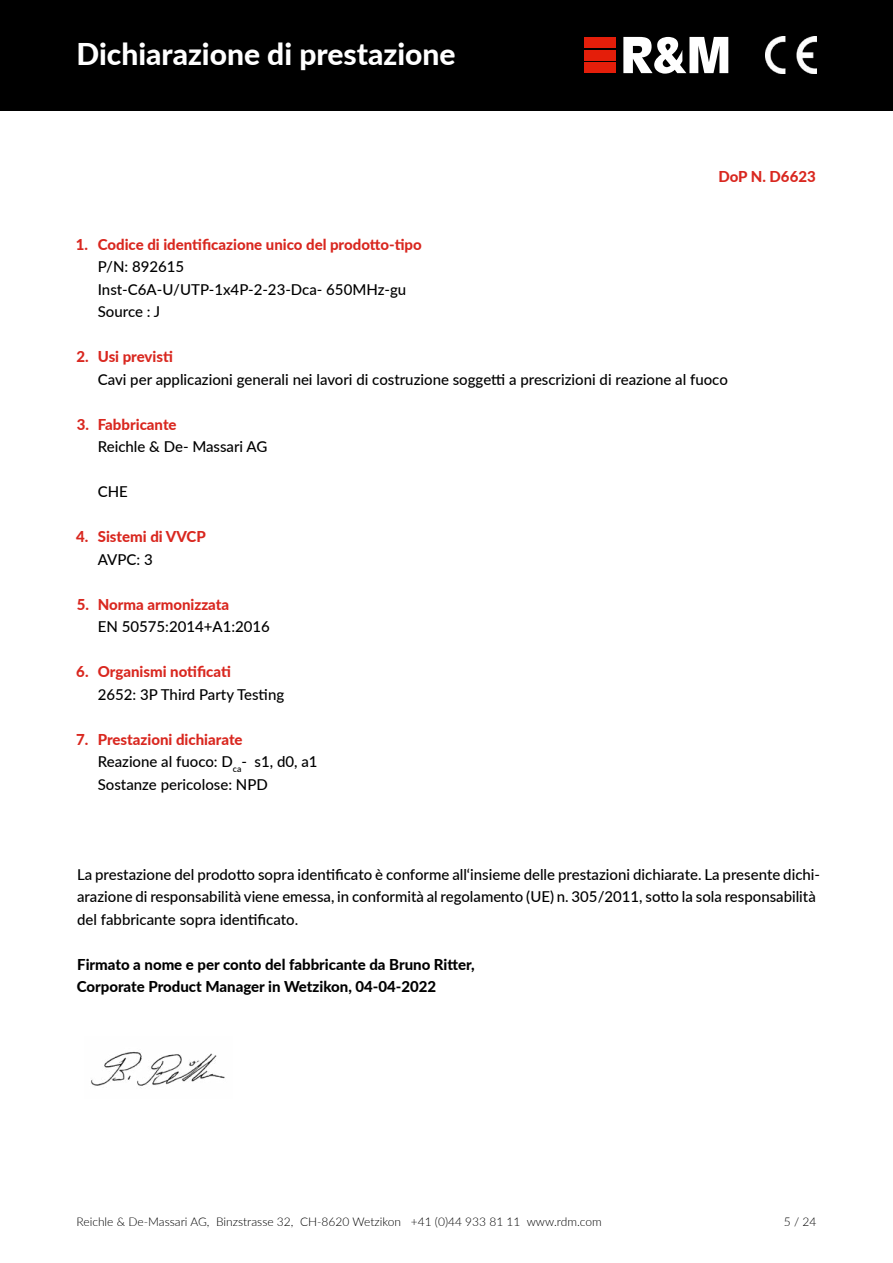
<style>
.page{position:relative;width:893px;height:1263px;background:#fff}
.page>*{position:absolute;margin:0;border:0;box-sizing:border-box;transform-origin:0 0}
.t1{font:800 30px "Lato";color:#fff}
.t2{font:500 15px/22.5px "Lato";color:#000}
.t3{font:800 15px "Lato";color:#d9271f}
.t4{font:800 15px/22.5px "Lato";color:#000}
.t5{font:300 12px "Lato";color:#000}
.s1{font-weight:800;color:#d9271f}
</style>
<div class="page">
<div style="left:0;top:0;width:893px;height:111px;background:#000"></div>
<img style="left:91px;top:1052px;width:134px;height:36px">
<img style="left:765px;top:37px;width:51px;height:37px">
<div style="left:585px;top:50px;width:31px;height:10px;background:#e41e0a"></div>
<div style="left:585px;top:37px;width:31px;height:10px;background:#e41e0a"></div>
<div style="left:585px;top:63px;width:31px;height:10px;background:#e41e0a"></div>
<svg style="left:623px;top:37px;width:105px;height:37px"></svg>
<h1 class="t1" style="left:77px;top:32px;width:380px">Dichiarazione di prestazione</h1>
<p class="t3" style="left:718px;top:166px;width:99px">DoP N. D6623</p>
<p class="t3" style="left:76px;top:233px;width:348px">1. Codice di identificazione unico del prodotto-tipo</p>
<p class="t2" style="left:98px;top:255px;width:310px">P/N: 892615<br>Inst-C6A-U/UTP-1x4P-2-23-Dca- 650MHz-gu<br>Source : J</p>
<p class="t3" style="left:77px;top:346px;width:98px">2. Usi previsti</p>
<p class="t2" style="left:98px;top:367px;width:632px">Cavi per applicazioni generali nei lavori di costruzione soggetti a prescrizioni di reazione al fuoco</p>
<p class="t3" style="left:77px;top:413px;width:101px">3. Fabbricante</p>
<p class="t2" style="left:98px;top:435px;width:171px">Reichle &amp; De- Massari AG</p>
<p class="t2" style="left:98px;top:480px;width:32px">CHE</p>
<p class="t3" style="left:76px;top:526px;width:131px">4. Sistemi di VVCP</p>
<p class="t2" style="left:98px;top:547px;width:56px">AVPC: 3</p>
<p class="t3" style="left:77px;top:593px;width:154px">5. Norma armonizzata</p>
<p class="t2" style="left:98px;top:615px;width:174px">EN 50575:2014+A1:2016</p>
<p class="t3" style="left:76px;top:661px;width:156px">6. Organismi notificati</p>
<p class="t2" style="left:98px;top:682px;width:188px">2652: 3P Third Party Testing</p>
<p class="t2" style="left:98px;top:727px;width:221px;text-indent:-22px"><span class="s1">7. Prestazioni dichiarate<br></span>Reazione al fuoco: D<sub>ca</sub>- s1, d0, a1<br>Sostanze pericolose: NPD</p>
<p class="t2" style="left:77px;top:862px;width:745px">La prestazione del prodotto sopra identificato è conforme all‘insieme delle prestazioni dichiarate. La presente dichi&shy;arazione di responsabilità viene emessa, in conformità al regolamento (UE) n. 305/2011, sotto la sola responsabilità del fabbricante sopra identificato.</p>
<p class="t4" style="left:77px;top:952px;width:399px">Firmato a nome e per conto del fabbricante da Bruno Ritter,<br>Corporate Product Manager in Wetzikon, 04-04-2022</p>
<p class="t5" style="left:77px;top:1213px;width:527px">Reichle &amp; De-Massari AG, Binzstrasse 32, CH-8620 Wetzikon +41 (0)44 933 81 11 www.rdm.com</p>
<p class="t5" style="left:784px;top:1213px;width:34px">5 / 24</p>
</div>
